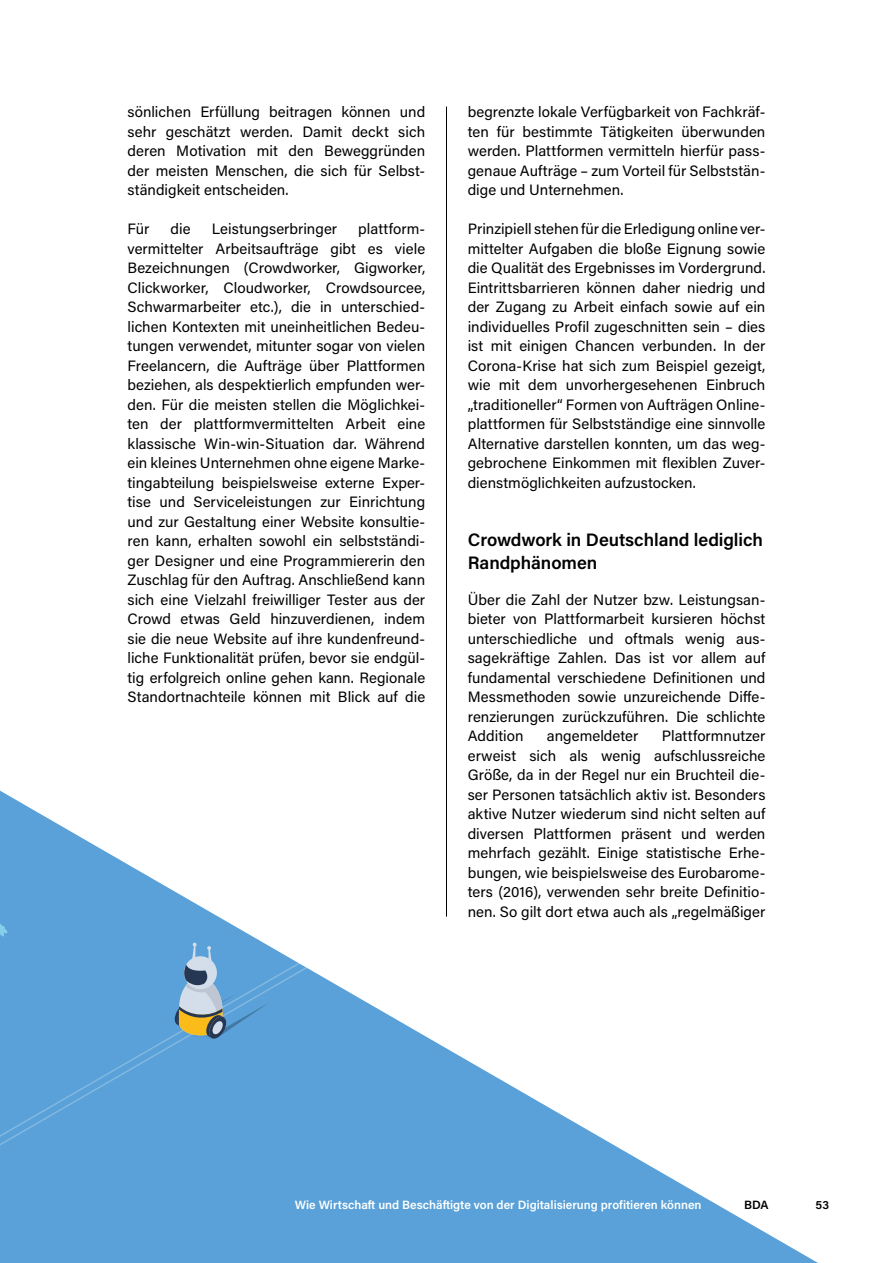
<style>
.page{position:relative;width:893px;height:1263px;background:#fff}
.page>*{position:absolute;margin:0;border:0;box-sizing:border-box;transform-origin:0 0}
.t1{font:600 18px/22.5px "Acumin Pro";letter-spacing:-.005em;color:#000}
.t2{font:15px/19.5px "Acumin Pro";letter-spacing:.005em;color:#000;text-align:justify}
.t3{font:600 12px "Acumin Pro";color:#fff}
.t4{font:600 12px "Acumin Pro";color:#000}
</style>
<div class="page">
<svg style="left:7px;top:794px;width:811px;height:469px"></svg>
<svg style="left:0;top:902px;width:418px;height:361px;background:#6aabdc"></svg>
<hr style="left:446px;top:107px;width:1px;height:809px;background:#000">
<svg style="left:175px;top:942px;width:94px;height:98px;background:#75a4c4"></svg>
<div style="left:0;top:790px;width:7px;height:398px;background:#59a1d8"></div>
<p class="t2" style="left:128px;top:101px;width:299px">sönlichen Erfüllung beitragen können und sehr geschätzt werden. Damit deckt sich deren Motivation mit den Beweggründen der meisten Menschen, die sich für Selbst&shy;ständigkeit entscheiden.</p>
<p class="t2" style="left:128px;top:218px;width:23px">Für</p>
<p class="t2" style="left:171px;top:218px;width:21px">die</p>
<p class="t2" style="left:212px;top:218px;width:127px">Leistungserbringer</p>
<p class="t2" style="left:128px;top:218px;width:299px;text-indent:231px">plattform&shy;vermittelter Arbeitsaufträge gibt es viele Bezeichnungen (Crowdworker, Gigworker, Clickworker, Cloudworker, Crowdsourcee, Schwarmarbeiter etc.), die in unterschied&shy;lichen Kontexten mit uneinheitlichen Bedeu&shy;tungen verwendet, mitunter sogar von vielen Freelancern, die Aufträge über Plattformen beziehen, als despektierlich empfunden wer&shy;den. Für die meisten stellen die Möglichkei&shy;ten der plattformvermittelten Arbeit eine klassische Win-win-Situation dar. Während ein kleines Unternehmen ohne eigene Marke&shy;tingabteilung beispielsweise externe Exper&shy;tise und Serviceleistungen zur Einrichtung und zur Gestaltung einer Website konsultie&shy;ren kann, erhalten sowohl ein selbstständi&shy;ger Designer und eine Programmiererin den Zuschlag für den Auftrag. Anschließend kann sich eine Vielzahl freiwilliger Tester aus der Crowd etwas Geld hinzuverdienen, indem sie die neue Website auf ihre kundenfreund&shy;liche Funktionalität prüfen, bevor sie endgül&shy;tig erfolgreich online gehen kann. Regionale Standortnachteile können mit Blick auf die</p>
<p class="t2" style="left:468px;top:101px;width:299px">begrenzte lokale Verfügbarkeit von Fachkräf&shy;ten für bestimmte Tätigkeiten überwunden werden. Plattformen vermitteln hierfür pass&shy;genaue Aufträge – zum Vorteil für Selbststän&shy;dige und Unternehmen.</p>
<p class="t2" style="left:468px;top:218px;width:299px">Prinzipiell stehen für die Erledigung online ver&shy;mittelter Aufgaben die bloße Eignung sowie die Qualität des Ergebnisses im Vordergrund.<br>Eintrittsbarrieren können daher niedrig und der Zugang zu Arbeit einfach sowie auf ein individuelles Profil zugeschnitten sein – dies ist mit einigen Chancen verbunden. In der Corona-Krise hat sich zum Beispiel gezeigt, wie mit dem unvorhergesehenen Einbruch „traditioneller“ Formen von Aufträgen Online&shy;plattformen für Selbstständige eine sinnvolle Alternative darstellen konnten, um das weg&shy;gebrochene Einkommen mit flexiblen Zuver&shy;dienstmöglichkeiten aufzustocken.</p>
<p class="t1" style="left:468px;top:528px;width:297px">Crowdwork in Deutschland lediglich<br>Randphänomen</p>
<p class="t2" style="left:468px;top:589px;width:299px">Über die Zahl der Nutzer bzw. Leistungsan&shy;bieter von Plattformarbeit kursieren höchst unterschiedliche und oftmals wenig aus&shy;sagekräftige Zahlen. Das ist vor allem auf fundamental verschiedene Definitionen und Messmethoden sowie unzureichende Diffe&shy;renzierungen zurückzuführen. Die schlichte Addition</p>
<p class="t2" style="left:468px;top:725px;width:299px;text-indent:194px">Plattformnutzer erweist sich als wenig aufschlussreiche Größe, da in der Regel nur ein Bruchteil die&shy;ser Personen tatsächlich aktiv ist. Besonders aktive Nutzer wiederum sind nicht selten auf diversen Plattformen präsent und werden mehrfach gezählt. Einige statistische Erhe&shy;bungen, wie beispielsweise des Eurobarome&shy;ters (2016), verwenden sehr breite Definitio&shy;nen. So gilt dort etwa auch als „regelmäßiger</p>
<p class="t2" style="left:547px;top:725px;width:93px">angemeldeter</p>
<p class="t3" style="left:295px;top:1196px;width:408px">Wie Wirtschaft und Beschäftigte von der Digitalisierung profitieren können</p>
<p class="t4" style="left:744px;top:1196px;width:26px">BDA</p>
<p class="t4" style="left:816px;top:1196px;width:15px">53</p>
</div>
